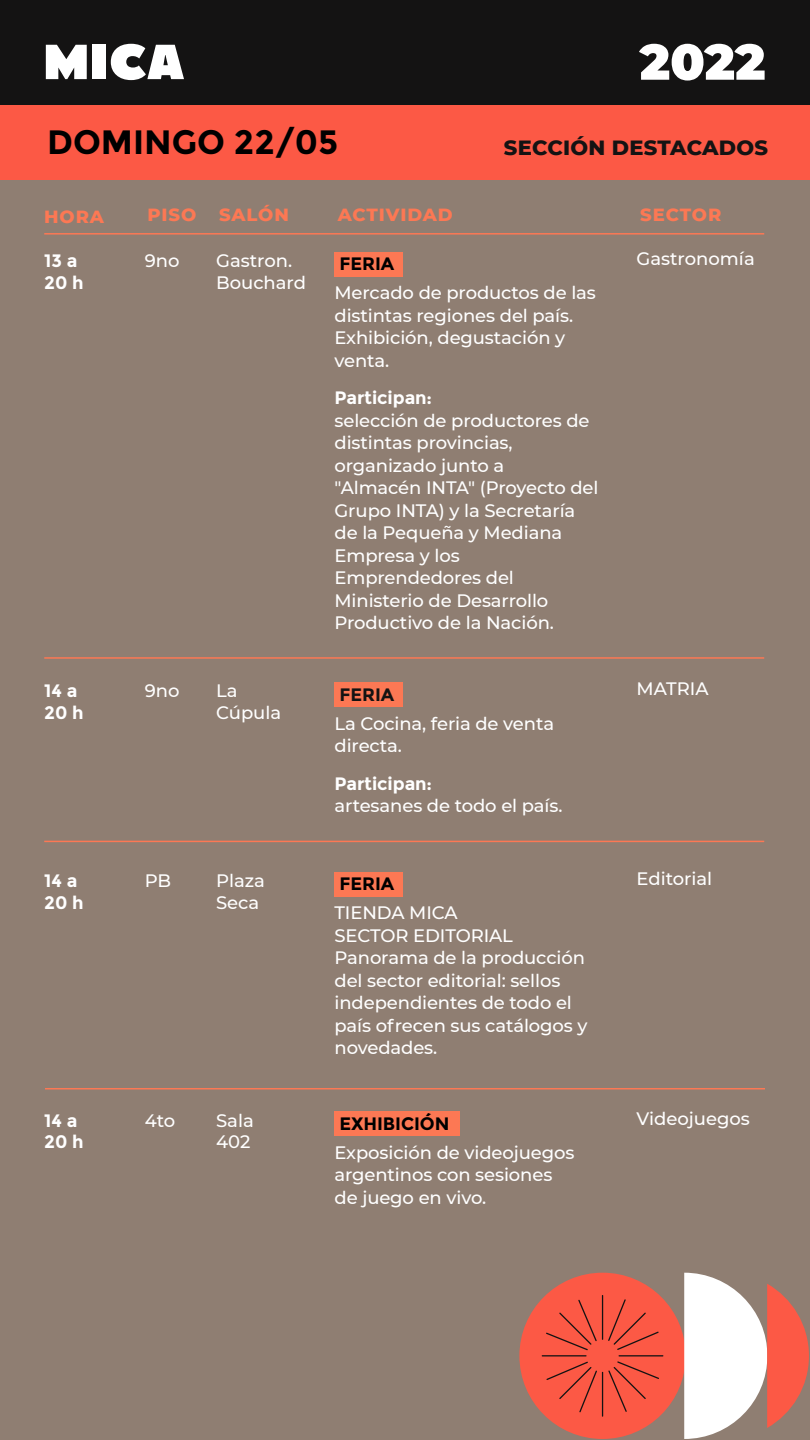
<style>
.page{position:relative;width:810px;height:1440px;background:#fff}
.page>*{position:absolute;margin:0;border:0;box-sizing:border-box;transform-origin:0 0}
.t1{font:900 50.25px "Montserrat";color:#fff}
.t2{font:700 33.75px "Montserrat";color:#000}
.t3{font:800 21px "Montserrat";letter-spacing:.01em;color:#141313}
.t4{font:500 18px/22.5px "Montserrat";letter-spacing:-.005em;color:#fff}
.t5{font:700 18px/21.6px "Montserrat";letter-spacing:-.005em;color:#fff}
.t6{font:800 18px "Montserrat";letter-spacing:.05em;color:#fc7854}
.t7{font:700 18px "Montserrat";letter-spacing:-.005em;color:#000}
.t8{font:700 18px "Montserrat";letter-spacing:-.005em;color:#141313}
</style>
<div class="page">
<div style="left:0;top:105px;width:810px;height:1335px;background:#8f7e72"></div>
<div style="left:0;top:105px;width:810px;height:75px;background:#fc5945"></div>
<div style="left:335px;top:872px;width:68px;height:25px;background:#fc7854"></div>
<div style="left:0;top:0;width:810px;height:105px;background:#141313"></div>
<svg style="left:46px;top:45px;width:41px;height:34px"></svg>
<div style="left:93px;top:45px;width:13px;height:34px;background:#fff"></div>
<svg style="left:111px;top:44px;width:73px;height:36px"></svg>
<div style="left:519px;top:1273px;width:167px;height:166px;background:#fc5945;border-radius:50%"></div>
<svg style="left:684px;top:1273px;width:125px;height:166px"></svg>
<hr style="left:542px;top:1355px;width:45px;height:1px;background:#141313">
<hr style="left:619px;top:1355px;width:44px;height:1px;background:#141313">
<hr style="left:602px;top:1295px;width:1px;height:45px;background:#141313">
<hr style="left:602px;top:1372px;width:1px;height:45px;background:#141313">
<svg style="left:547px;top:1362px;width:50px;height:50px"></svg>
<svg style="left:608px;top:1299px;width:51px;height:51px"></svg>
<svg style="left:546px;top:1300px;width:51px;height:50px"></svg>
<svg style="left:608px;top:1361px;width:51px;height:51px"></svg>
<hr style="left:44px;top:233px;width:720px;height:2px;background:#fc7854">
<hr style="left:44px;top:657px;width:720px;height:2px;background:#fc7854">
<hr style="left:44px;top:841px;width:720px;height:1px;background:#fc7854">
<hr style="left:45px;top:1088px;width:720px;height:2px;background:#fc7854">
<div style="left:335px;top:1111px;width:125px;height:25px;background:#fc7854"></div>
<div style="left:335px;top:252px;width:68px;height:25px;background:#fc7854"></div>
<div style="left:335px;top:682px;width:68px;height:25px;background:#fc7854"></div>
<h1 class="t1" style="left:640px;top:24px;width:127px">2022</h1>
<h2 class="t2" style="left:47px;top:122px;width:293px">DOMINGO 22/05</h2>
<p class="t3" style="left:504px;top:132px;width:266px">SECCIÓN DESTACADOS</p>
<p class="t6" style="left:44px;top:203px;width:61px">HORA</p>
<p class="t6" style="left:148px;top:202px;width:50px">PISO</p>
<p class="t6" style="left:219px;top:202px;width:71px">SALÓN</p>
<p class="t6" style="left:338px;top:202px;width:117px">ACTIVIDAD</p>
<p class="t6" style="left:640px;top:202px;width:83px">SECTOR</p>
<p class="t5" style="left:44px;top:250px;width:41px">13 a<br>20 h</p>
<p class="t4" style="left:145px;top:249px;width:36px">9no</p>
<p class="t4" style="left:216px;top:249px;width:91px;line-height:21.6px">Gastron.<br>Bouchard</p>
<p class="t4" style="left:636px;top:247px;width:120px">Gastronomía</p>
<p class="t4" style="left:335px;top:281px;width:263px">Mercado de productos de las distintas regiones del país.<br>Exhibición, degustación y venta.</p>
<p class="t5" style="left:335px;top:387px;width:99px">Participan:</p>
<p class="t4" style="left:335px;top:408px;width:266px">selección de productores de distintas provincias, organizado junto a<br>"Almacén INTA" (Proyecto del<br>Grupo INTA) y la Secretaría de la Pequeña y Mediana<br>Empresa y los<br>Emprendedores del<br>Ministerio de Desarrollo<br>Productivo de la Nación.</p>
<p class="t7" style="left:339px;top:253px;width:56px">FERIA</p>
<p class="t5" style="left:44px;top:680px;width:41px">14 a<br>20 h</p>
<p class="t4" style="left:145px;top:679px;width:36px">9no</p>
<p class="t4" style="left:216px;top:679px;width:67px;line-height:21.6px">La<br>Cúpula</p>
<p class="t4" style="left:636px;top:677px;width:74px">MATRIA</p>
<p class="t8" style="left:339px;top:684px;width:56px">FERIA</p>
<p class="t4" style="left:335px;top:711px;width:221px">La Cocina, feria de venta directa.</p>
<p class="t5" style="left:335px;top:773px;width:99px">Participan:</p>
<p class="t4" style="left:335px;top:794px;width:230px">artesanes de todo el país.</p>
<p class="t5" style="left:44px;top:870px;width:41px">14 a<br>20 h</p>
<p class="t4" style="left:145px;top:869px;width:28px">PB</p>
<p class="t4" style="left:216px;top:869px;width:50px;line-height:21.6px">Plaza<br>Seca</p>
<p class="t4" style="left:636px;top:867px;width:77px">Editorial</p>
<p class="t4" style="left:335px;top:901px;width:255px">TIENDA MICA<br>SECTOR EDITORIAL<br>Panorama de la producción del sector editorial: sellos independientes de todo el país ofrecen sus catálogos y novedades.</p>
<p class="t7" style="left:339px;top:873px;width:56px">FERIA</p>
<p class="t5" style="left:44px;top:1110px;width:41px">14 a<br>20 h</p>
<p class="t4" style="left:145px;top:1108px;width:32px">4to</p>
<p class="t4" style="left:216px;top:1109px;width:39px;line-height:21.6px">Sala<br>402</p>
<p class="t4" style="left:636px;top:1106px;width:115px">Videojuegos</p>
<p class="t4" style="left:335px;top:1141px;width:241px">Exposición de videojuegos argentinos con sesiones de juego en vivo.</p>
<p class="t7" style="left:339px;top:1113px;width:111px">EXHIBICIÓN</p>
</div>
